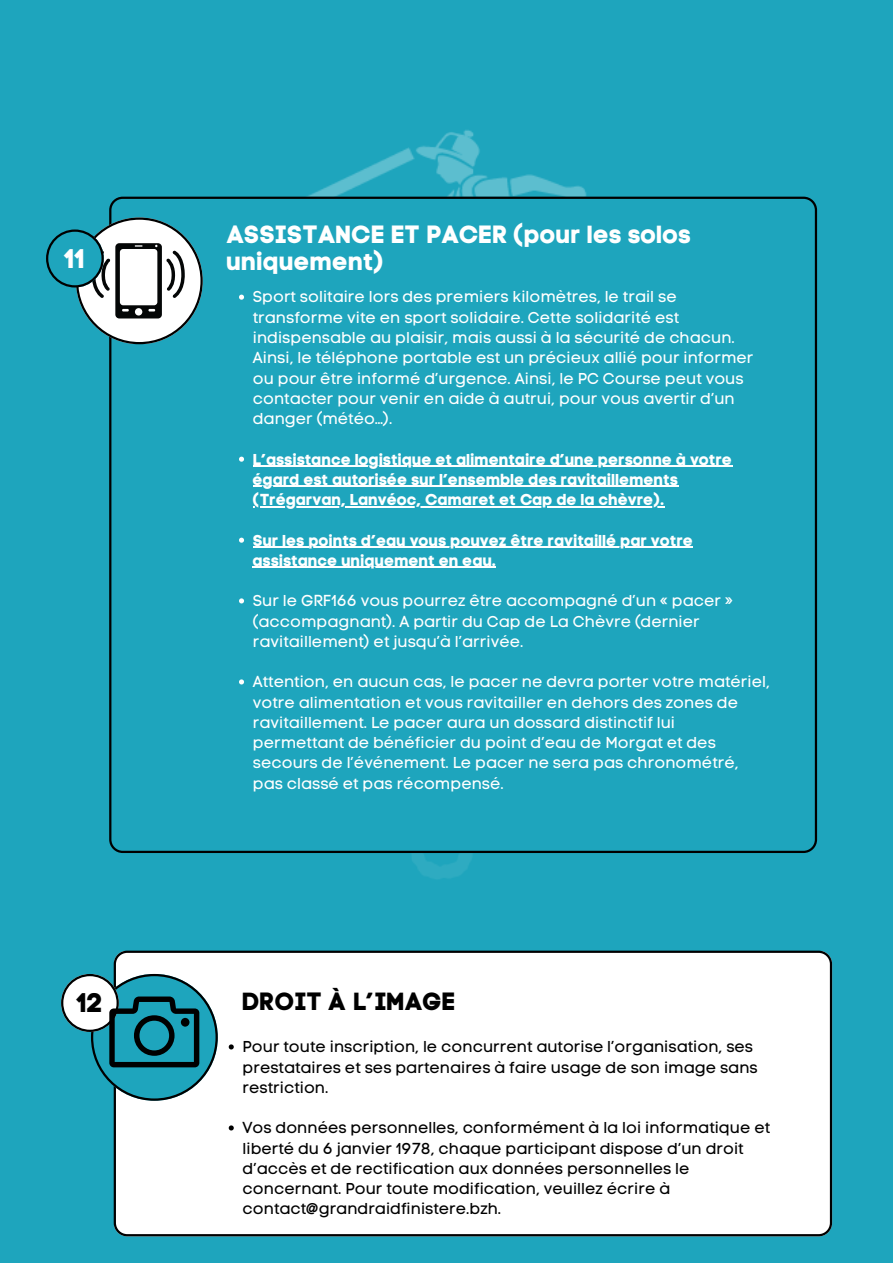
<style>
.page{position:relative;width:893px;height:1263px;background:#1ea5bd}
.page>*{position:absolute;margin:0;border:0;box-sizing:border-box;transform-origin:0 0}
.t1{font:26.78px "Code Pro Bold LC";color:#fff}
.t2{font:26.78px "Code Pro Bold LC";color:#000}
.t3{font:24.75px/27px "Code Pro Bold LC";color:#fff}
.t4{font:24.75px "Code Pro Bold LC";color:#000}
.t5{font:15.75px/20.2px "Code Pro Normal LC";color:#fff}
.t6{font:15.75px/20.2px "Code Pro Normal LC";color:#000}
.t7{font:15.75px "Code Pro Bold LC";color:#fff}
</style>
<div class="page">
<img style="left:113px;top:130px;width:720px;height:947px">
<svg style="left:109px;top:197px;width:708px;height:656px"></svg>
<svg style="left:46px;top:217px;width:156px;height:127px"></svg>
<svg style="left:239px;top:295px;width:5px;height:5px"></svg>
<svg style="left:239px;top:457px;width:5px;height:5px"></svg>
<hr style="left:253px;top:466px;width:479px;height:1px;background:#fff">
<hr style="left:253px;top:486px;width:425px;height:1px;background:#fff">
<hr style="left:253px;top:506px;width:411px;height:1px;background:#fff">
<svg style="left:239px;top:538px;width:5px;height:5px"></svg>
<hr style="left:253px;top:547px;width:56px;height:1px;background:#fff">
<hr style="left:309px;top:547px;width:384px;height:1px;background:#fff">
<hr style="left:253px;top:567px;width:243px;height:1px;background:#fff">
<svg style="left:239px;top:598px;width:5px;height:5px"></svg>
<svg style="left:239px;top:679px;width:5px;height:5px"></svg>
<div style="left:114px;top:951px;width:718px;height:285px;background:#fff"></div>
<svg style="left:61px;top:974px;width:157px;height:126px"></svg>
<svg style="left:229px;top:1044px;width:5px;height:5px"></svg>
<svg style="left:229px;top:1125px;width:5px;height:5px"></svg>
<p class="t1" style="left:64px;top:242px;width:23px">11</p>
<p class="t2" style="left:77px;top:987px;width:28px">12</p>
<p class="t3" style="left:227px;top:221px;width:466px">ASSISTANCE ET PACER (pour les solos uniquement)</p>
<p class="t5" style="left:253px;top:287px;width:502px">Sport solitaire lors des premiers kilomètres, le trail se transforme vite en sport solidaire. Cette solidarité est indispensable au plaisir, mais aussi à la sécurité de chacun.<br>Ainsi, le téléphone portable est un précieux allié pour informer ou pour être informé d’urgence. Ainsi, le PC Course peut vous contacter pour venir en aide à autrui, pour vous avertir d’un danger (météo…).</p>
<p class="t7" style="left:253px;top:449px;width:481px">L’assistance logistique et alimentaire d’une personne à votre</p>
<p class="t7" style="left:253px;top:470px;width:427px">égard est autorisée sur l’ensemble des ravitaillements</p>
<p class="t7" style="left:253px;top:490px;width:413px">(Trégarvan, Lanvéoc, Camaret et Cap de la chèvre).</p>
<p class="t7" style="left:253px;top:530px;width:442px">Sur les points d’eau vous pouvez être ravitaillé par votre</p>
<h2 class="t7" style="left:253px;top:551px;width:245px">assistance uniquement en eau.</h2>
<h2 class="t5" style="left:253px;top:591px;width:481px">Sur le GRF166 vous pourrez être accompagné d’un « pacer » (accompagnant). A partir du Cap de La Chèvre (dernier</h2>
<p class="t5" style="left:253px;top:631px;width:272px">ravitaillement) et jusqu’à l’arrivée.</p>
<p class="t5" style="left:253px;top:672px;width:518px">Attention, en aucun cas, le pacer ne devra porter votre matériel, votre alimentation et vous ravitailler en dehors des zones de</p>
<h1 class="t5" style="left:253px;top:712px;width:487px">ravitaillement. Le pacer aura un dossard distinctif lui permettant de bénéficier du point d’eau de Morgat et des secours de l’événement. Le pacer ne sera pas chronométré, pas classé et pas récompensé.</h1>
<p class="t4" style="left:242px;top:986px;width:215px">DROIT À L’IMAGE</p>
<p class="t6" style="left:242px;top:1037px;width:517px">Pour toute inscription, le concurrent autorise l’organisation, ses prestataires et ses partenaires à faire usage de son image sans restriction.</p>
<p class="t6" style="left:242px;top:1118px;width:529px">Vos données personnelles, conformément à la loi informatique et liberté du 6 janvier 1978, chaque participant dispose d’un droit d’accès et de rectification aux données personnelles le concernant. Pour toute modification, veuillez écrire à contact@grandraidfinistere.bzh.</p>
</div>
